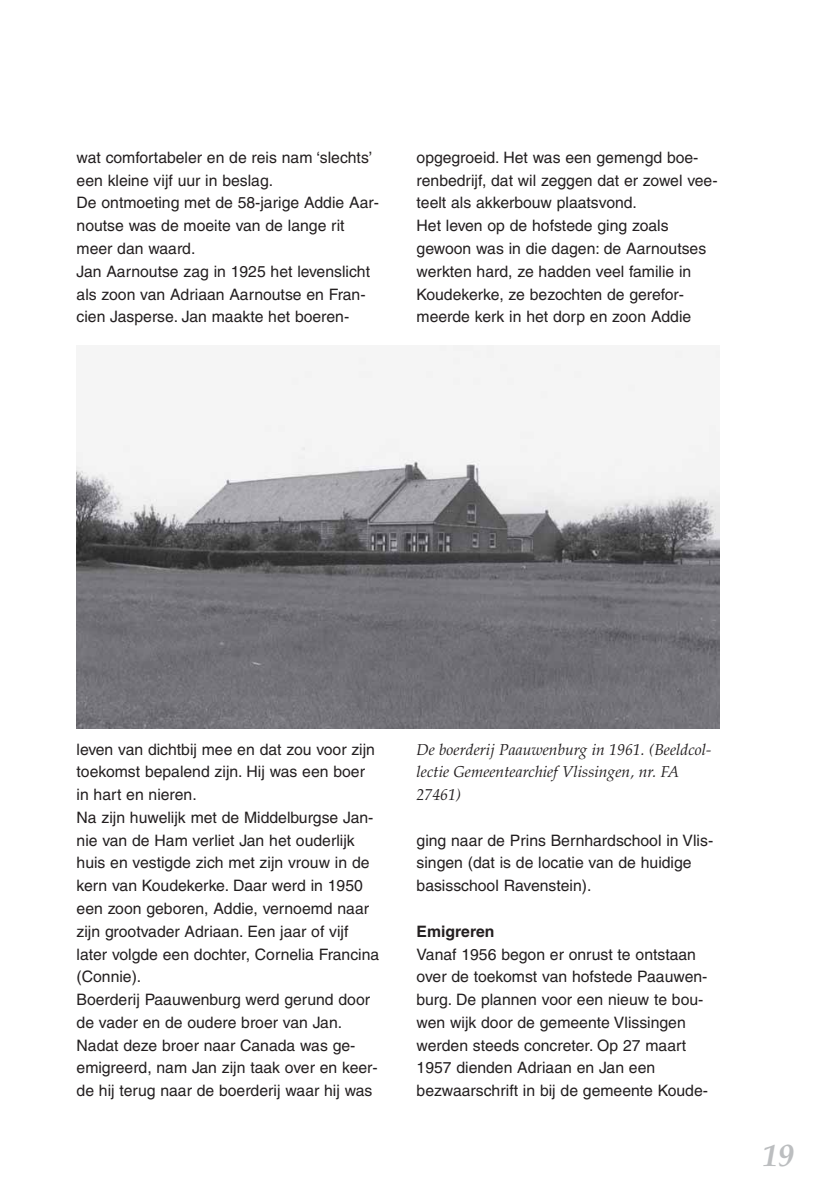
<style>
.page{position:relative;width:819px;height:1191px;background:#fff}
.page>*{position:absolute;margin:0;border:0;box-sizing:border-box;transform-origin:0 0}
.t1{font:italic 700 31.5px "Palatino";color:#bcbec0}
.t2{font:15.75px/22.8px "Helvetica";color:#231f20}
.t3{font:italic 15.75px/22.8px "Palatino";color:#231f20}
.t4{font:700 15.75px "Helvetica";color:#231f20}
</style>
<div class="page">
<img style="left:77px;top:345px;width:642px;height:383px">
<p class="t2" style="left:77px;top:147px;width:304px">wat comfortabeler en de reis nam ‘slechts’ een kleine vijf uur in beslag.<br>De ontmoeting met de 58-jarige Addie Aar&shy;noutse was de moeite van de lange rit meer dan waard.<br>Jan Aarnoutse zag in 1925 het levenslicht als zoon van Adriaan Aarnoutse en Fran&shy;cien Jasperse. Jan maakte het boeren-</p>
<p class="t2" style="left:416px;top:147px;width:302px">opgegroeid. Het was een gemengd boe&shy;renbedrijf, dat wil zeggen dat er zowel vee&shy;teelt als akkerbouw plaatsvond.<br>Het leven op de hofstede ging zoals gewoon was in die dagen: de Aarnoutses werkten hard, ze hadden veel familie in Koudekerke, ze bezochten de gerefor&shy;meerde kerk in het dorp en zoon Addie</p>
<p class="t2" style="left:77px;top:739px;width:304px">leven van dichtbij mee en dat zou voor zijn toekomst bepalend zijn. Hij was een boer in hart en nieren.<br>Na zijn huwelijk met de Middelburgse Jan&shy;nie van de Ham verliet Jan het ouderlijk huis en vestigde zich met zijn vrouw in de kern van Koudekerke. Daar werd in 1950 een zoon geboren, Addie, vernoemd naar zijn grootvader Adriaan. Een jaar of vijf later volgde een dochter, Cornelia Francina (Connie).<br>Boerderij Paauwenburg werd gerund door de vader en de oudere broer van Jan.<br>Nadat deze broer naar Canada was ge&shy;emigreerd, nam Jan zijn taak over en keer&shy;de hij terug naar de boerderij waar hij was</p>
<p class="t3" style="left:416px;top:739px;width:296px">De boerderij Paauwenburg in 1961. (Beeldcol&shy;lectie Gemeentearchief Vlissingen, nr. FA<br>27461)</p>
<p class="t2" style="left:416px;top:830px;width:298px">ging naar de Prins Bernhardschool in Vlis&shy;singen (dat is de locatie van de huidige basisschool Ravenstein).</p>
<p class="t4" style="left:416px;top:925px;width:79px">Emigreren</p>
<p class="t2" style="left:416px;top:944px;width:293px">Vanaf 1956 begon er onrust te ontstaan over de toekomst van hofstede Paauwen&shy;burg. De plannen voor een nieuw te bou&shy;wen wijk door de gemeente Vlissingen werden steeds concreter. Op 27 maart 1957 dienden Adriaan en Jan een bezwaarschrift in bij de gemeente Koude-</p>
<h1 class="t1" style="left:762px;top:1143px;width:33px">19</h1>
</div>
